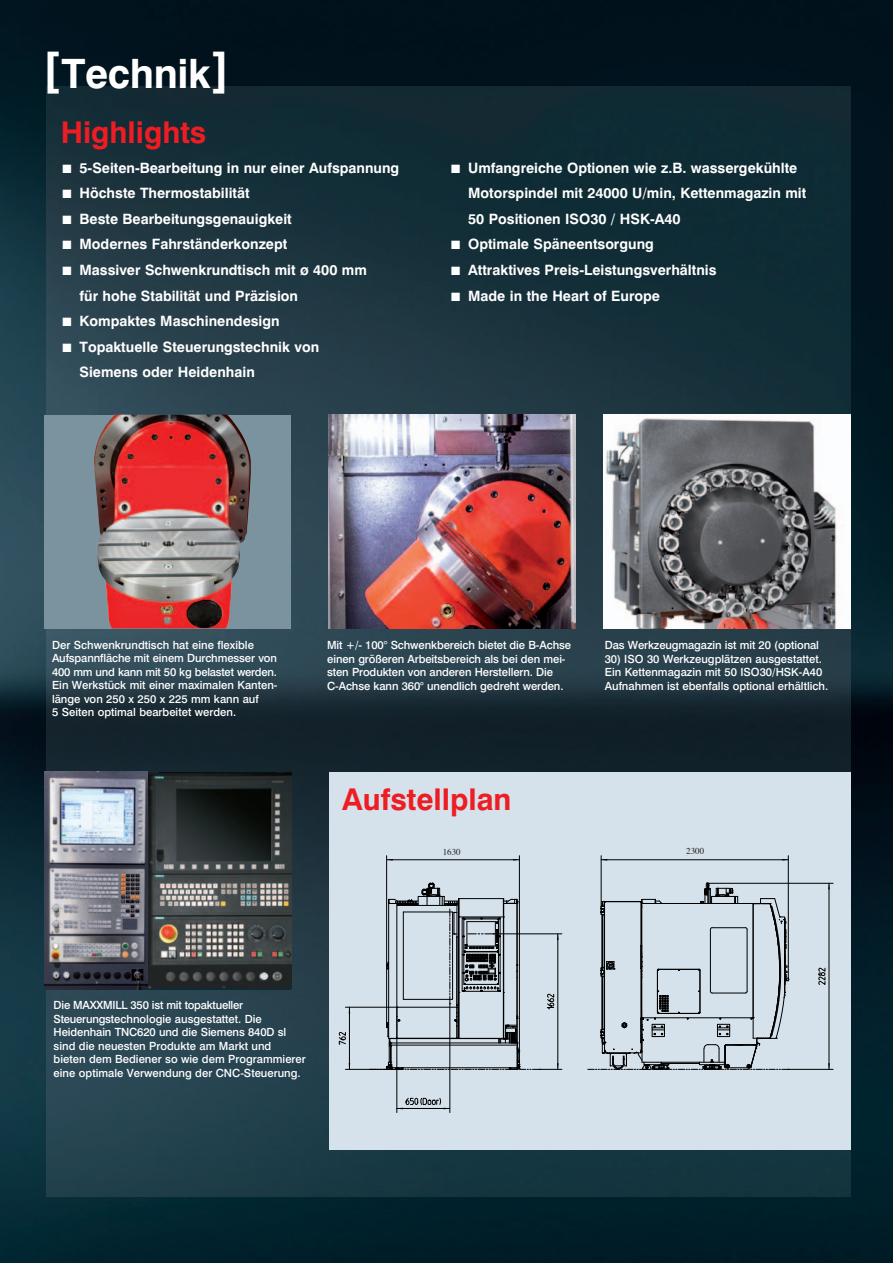
<style>
.page{position:relative;width:893px;height:1263px;background:#fff}
.page>*{position:absolute;margin:0;border:0;box-sizing:border-box;transform-origin:0 0}
.t1{font:700 40.5px "Swiss 721 BT";letter-spacing:-.01em;color:#fff}
.t2{font:700 30px "Swiss 721 BT";color:#ee1d23}
.t3{font:700 14.25px/25.7px "Swiss 721 BT";color:#fff}
.t4{font:500 11.25px/13.5px "Swiss 721 BT";color:#fff}
.t5{font:9px "Times";color:#231f20}
.s1{font-size:45px}
</style>
<div class="page">
<img style="left:0;top:0;width:893px;height:1263px">
<img style="left:47px;top:87px;width:803px;height:1109px">
<img style="left:45px;top:772px;width:102px;height:217px">
<img style="left:604px;top:415px;width:246px;height:213px">
<img style="left:329px;top:415px;width:246px;height:213px">
<div style="left:45px;top:415px;width:246px;height:213px;background:#7b939f"></div>
<img style="left:94px;top:415px;width:157px;height:213px">
<img style="left:149px;top:772px;width:142px;height:217px">
<div style="left:329px;top:772px;width:521px;height:377px;background:#d5e2eb"></div>
<svg style="left:328px;top:856px;width:235px;height:257px"></svg>
<svg style="left:587px;top:856px;width:281px;height:257px"></svg>
<svg style="left:63px;top:164px;width:8px;height:8px"></svg>
<svg style="left:63px;top:190px;width:8px;height:8px"></svg>
<svg style="left:63px;top:215px;width:8px;height:9px"></svg>
<svg style="left:63px;top:241px;width:8px;height:8px"></svg>
<svg style="left:63px;top:267px;width:8px;height:8px"></svg>
<svg style="left:63px;top:318px;width:8px;height:8px"></svg>
<svg style="left:63px;top:343px;width:8px;height:9px"></svg>
<svg style="left:451px;top:164px;width:9px;height:8px"></svg>
<svg style="left:451px;top:241px;width:9px;height:8px"></svg>
<svg style="left:451px;top:267px;width:9px;height:8px"></svg>
<svg style="left:451px;top:292px;width:9px;height:9px"></svg>
<h1 class="t1" style="left:43px;top:49px;width:188px"><span class="s1">[</span>Technik<span class="s1">]</span></h1>
<h2 class="t2" style="left:61px;top:114px;width:147px">Highlights</h2>
<p class="t3" style="left:80px;top:154px;width:321px">5-Seiten-Bearbeitung in nur einer Aufspannung Höchste Thermostabilität<br>Beste Bearbeitungsgenauigkeit<br>Modernes Fahrständerkonzept<br>Massiver Schwenkrundtisch mit ø 400 mm<br>für hohe Stabilität und Präzision<br>Kompaktes Maschinendesign<br>Topaktuelle Steuerungstechnik von<br>Siemens oder Heidenhain</p>
<p class="t3" style="left:468px;top:154px;width:340px">Umfangreiche Optionen wie z.B. wassergekühlte Motorspindel mit 24000 U/min, Kettenmagazin mit 50 Positionen I SO30 / HSK-A40<br>Optimale Späneentsorgung<br>Attraktives Preis-Leistungsverhältnis<br>Made in the Heart of Europe</p>
<p class="t4" style="left:52px;top:638px;width:227px">Der Schwenkrundtisch hat eine flexible Aufspannfläche mit einem Durchmesser von 400 mm und kann mit 50 kg belastet werden.<br>Ein Werkstück mit einer maximalen Kanten&shy;länge von 250 x 250 x 225 mm kann auf<br>5 Seiten optimal bearbeitet werden.</p>
<p class="t4" style="left:327px;top:638px;width:245px">Mit +/- 100° Schwenkbereich bietet die B-Achse einen größeren Arbeitsbereich als bei den mei&shy;sten Produkten von anderen Herstellern. Die C-Achse kann 360° unendlich gedreht werden.</p>
<p class="t4" style="left:605px;top:638px;width:216px">Das Werkzeugmagazin ist mit 20 (optional</p>
<p class="t4" style="left:605px;top:652px;width:225px">30) ISO 30 Werkzeugplätzen ausgestattet.<br>Ein Kettenmagazin mit 50 ISO30/HSK-A40<br>Aufnahmen ist ebenfalls optional erhältlich.</p>
<h2 class="t2" style="left:342px;top:781px;width:171px">Aufstellplan</h2>
<p class="t5" style="left:443px;top:843px;width:19px">1630</p>
<p class="t5" style="left:686px;top:842px;width:19px">2300</p>
<p class="t4" style="left:54px;top:998px;width:254px">Die MAXXMILL 350 ist mit topaktueller Steuerungstechnologie ausgestattet. Die Heidenhain TNC620 und die Siemens 840D sl sind die neuesten Produkte am Markt und bieten dem Bediener so wie dem Programmierer eine optimale Verwendung der CNC-Steuerung.</p>
</div>
